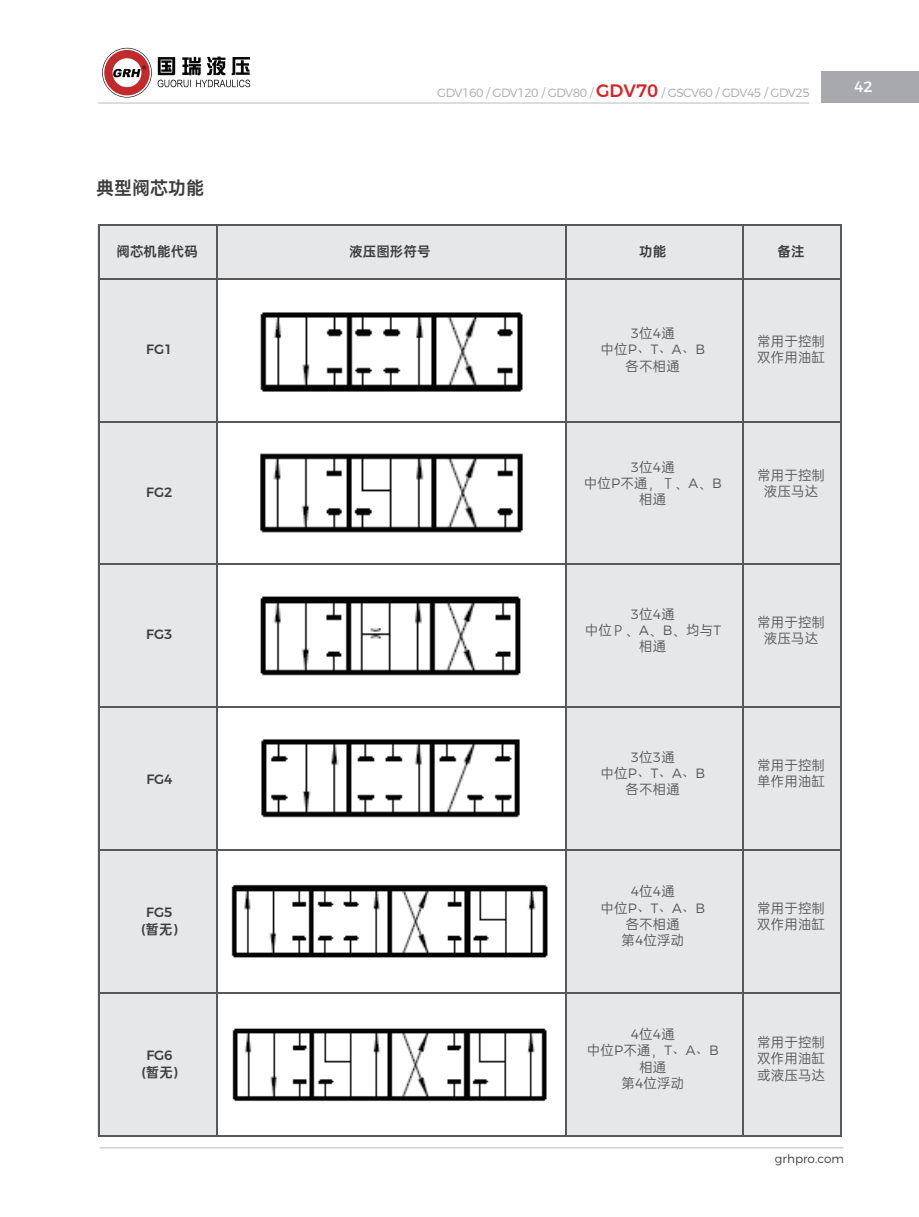
<style>
.page{position:relative;width:919px;height:1217px;background:#fff}
.page>*{position:absolute;margin:0;border:0;box-sizing:border-box;transform-origin:0 0}
.t1{font:18px "OPPO Sans B";color:#3e3e3f}
.t2{font:15px "Montserrat";color:#fff}
.t3{font:13.5px/16.2px "OPPO Sans R";letter-spacing:.01em;color:#57585a;text-align:center}
.t4{font:300 13.5px/16.2px "Montserrat";color:#57585a;text-align:center}
.t5{font:500 13.5px/16.2px "Montserrat";color:#3e3e3f;text-align:center}
.t6{font:13.5px "OPPO Sans B";letter-spacing:.01em;color:#3e3e3f}
.t7{font:300 12px "Montserrat";letter-spacing:-.04em;color:#a8a9ad}
.t8{font:300 12px "Montserrat";color:#3e3e3f}
.s1{font-weight:500;font-size:18px;color:#d52529}
.s2{font-family:"OPPO Sans R";font-weight:400}
.s3{font-family:"Adobe Song Std"}
.s4{font-family:"Montserrat";font-weight:300}
.s5{font-family:"OPPO Sans B";font-weight:400}
.s6{font-family:"Adobe Song Std";font-weight:300}
</style>
<div class="page">
<hr style="left:100px;top:1147px;width:743px;height:1px;background:#bcbdc0">
<div style="left:821px;top:71px;width:97px;height:32px;background:#a8a9ad"></div>
<hr style="left:98px;top:103px;width:711px;height:1px;background:#bcbdc0">
<div style="left:98px;top:226px;width:118px;height:909px;background:#e6e7e9"></div>
<div style="left:217px;top:226px;width:348px;height:52px;background:#e6e7e9"></div>
<div style="left:566px;top:226px;width:275px;height:910px;background:#e6e7e9"></div>
<hr style="left:216px;top:225px;width:1px;height:53px;background:#57585a">
<hr style="left:565px;top:225px;width:1px;height:53px;background:#57585a">
<hr style="left:741px;top:225px;width:2px;height:910px;background:#57585a">
<hr style="left:840px;top:225px;width:1px;height:53px;background:#57585a">
<hr style="left:216px;top:277px;width:1px;height:858px;background:#57585a">
<hr style="left:565px;top:277px;width:1px;height:858px;background:#57585a">
<hr style="left:840px;top:277px;width:1px;height:859px;background:#57585a">
<hr style="left:98px;top:225px;width:743px;height:1px;background:#57585a">
<hr style="left:98px;top:278px;width:128px;height:1px;background:#57585a">
<hr style="left:98px;top:421px;width:743px;height:1px;background:#57585a">
<hr style="left:98px;top:563px;width:743px;height:2px;background:#57585a">
<hr style="left:98px;top:706px;width:743px;height:1px;background:#57585a">
<hr style="left:98px;top:849px;width:743px;height:1px;background:#57585a">
<hr style="left:98px;top:992px;width:743px;height:1px;background:#57585a">
<hr style="left:98px;top:1134px;width:743px;height:2px;background:#57585a">
<hr style="left:216px;top:278px;width:224px;height:1px;background:#57585a">
<hr style="left:440px;top:278px;width:400px;height:1px;background:#57585a">
<hr style="left:98px;top:225px;width:1px;height:911px;background:#57585a">
<img style="left:260px;top:312px;width:263px;height:80px">
<img style="left:260px;top:453px;width:263px;height:80px">
<img style="left:260px;top:596px;width:261px;height:80px">
<img style="left:261px;top:739px;width:259px;height:79px">
<img style="left:231px;top:884px;width:317px;height:74px">
<img style="left:232px;top:1028px;width:315px;height:74px">
<svg style="left:103px;top:48px;width:48px;height:49px"></svg>
<svg style="left:104px;top:50px;width:46px;height:45px"></svg>
<svg style="left:158px;top:57px;width:92px;height:30px"></svg>
<p class="t7" style="left:437px;top:83px;width:374px">GDV160 / GDV120 / GDV80 / <span class="s1">GDV70</span> / GSCV60 / GDV45 / GDV25</p>
<p class="t2" style="left:854px;top:75px;width:20px">42</p>
<h1 class="t1" style="left:96px;top:172px;width:109px">典型阀芯功能</h1>
<p class="t6" style="left:116px;top:239px;width:83px">阀芯机能代码</p>
<p class="t6" style="left:349px;top:239px;width:83px">液压图形符号</p>
<p class="t6" style="left:639px;top:239px;width:29px">功能</p>
<p class="t6" style="left:777px;top:239px;width:29px">备注</p>
<p class="t5" style="left:146px;top:339px;width:28px">FG1</p>
<p class="t4" style="left:600px;top:324px;width:106px">3<span class="s2">位</span>4<span class="s2">通<br>中位</span>P<span class="s3">、</span>T<span class="s3">、</span>A<span class="s3">、</span>B</p>
<p class="t3" style="left:625px;top:357px;width:56px">各不相通</p>
<p class="t3" style="left:757px;top:332px;width:70px;text-align:left">常用于控制双作用油缸</p>
<p class="t5" style="left:146px;top:482px;width:28px">FG2</p>
<p class="t4" style="left:630px;top:457px;width:46px">3<span class="s2">位</span>4<span class="s2">通</span></p>
<p class="t3" style="left:584px;top:474px;width:139px">中位<span class="s4">P</span>不通，Ｔ、<span class="s4">A</span>、<span class="s4">B</span>相通</p>
<p class="t3" style="left:757px;top:466px;width:70px">常用于控制液压马达</p>
<p class="t5" style="left:146px;top:625px;width:28px">FG3</p>
<p class="t5" style="left:146px;top:769px;width:28px">FG4</p>
<p class="t5" style="left:141px;top:903px;width:38px">FG5<br>(<span class="s5">暂无</span>)</p>
<p class="t5" style="left:141px;top:1046px;width:38px">FG6<br>(<span class="s5">暂无</span>)</p>
<p class="t4" style="left:630px;top:604px;width:46px">3<span class="s2">位</span>4<span class="s2">通</span></p>
<p class="t3" style="left:584px;top:621px;width:138px">中位Ｐ、<span class="s4">A</span>、<span class="s4">B</span>、均与<span class="s4">T</span>相通</p>
<p class="t3" style="left:757px;top:613px;width:70px">常用于控制液压马达</p>
<p class="t4" style="left:600px;top:747px;width:106px">3<span class="s2">位</span>3<span class="s2">通<br>中位</span>P<span class="s3">、</span>T<span class="s3">、</span>A<span class="s3">、</span>B</p>
<p class="t3" style="left:625px;top:780px;width:56px">各不相通</p>
<p class="t4" style="left:600px;top:882px;width:106px">4<span class="s2">位</span>4<span class="s2">通<br>中位</span>P<span class="s3">、</span>T<span class="s3">、</span>A<span class="s3">、</span>B</p>
<p class="t3" style="left:621px;top:914px;width:64px">各不相通第<span class="s4">4</span>位浮动</p>
<p class="t4" style="left:630px;top:1024px;width:46px">4<span class="s2">位</span>4<span class="s2">通</span></p>
<p class="t3" style="left:587px;top:1041px;width:133px">中位<span class="s4">P</span>不通，<span class="s4">T</span><span class="s6">、</span><span class="s4">A</span><span class="s6">、</span><span class="s4">B</span>相通<br>第<span class="s4">4</span>位浮动</p>
<p class="t3" style="left:757px;top:756px;width:70px;text-align:left">常用于控制单作用油缸</p>
<p class="t3" style="left:757px;top:898px;width:70px;text-align:left">常用于控制双作用油缸</p>
<p class="t3" style="left:757px;top:1033px;width:70px;text-align:justify">常用于控制双作用油缸或液压马达</p>
<p class="t8" style="left:774px;top:1149px;width:71px">grhpro.com</p>
</div>
